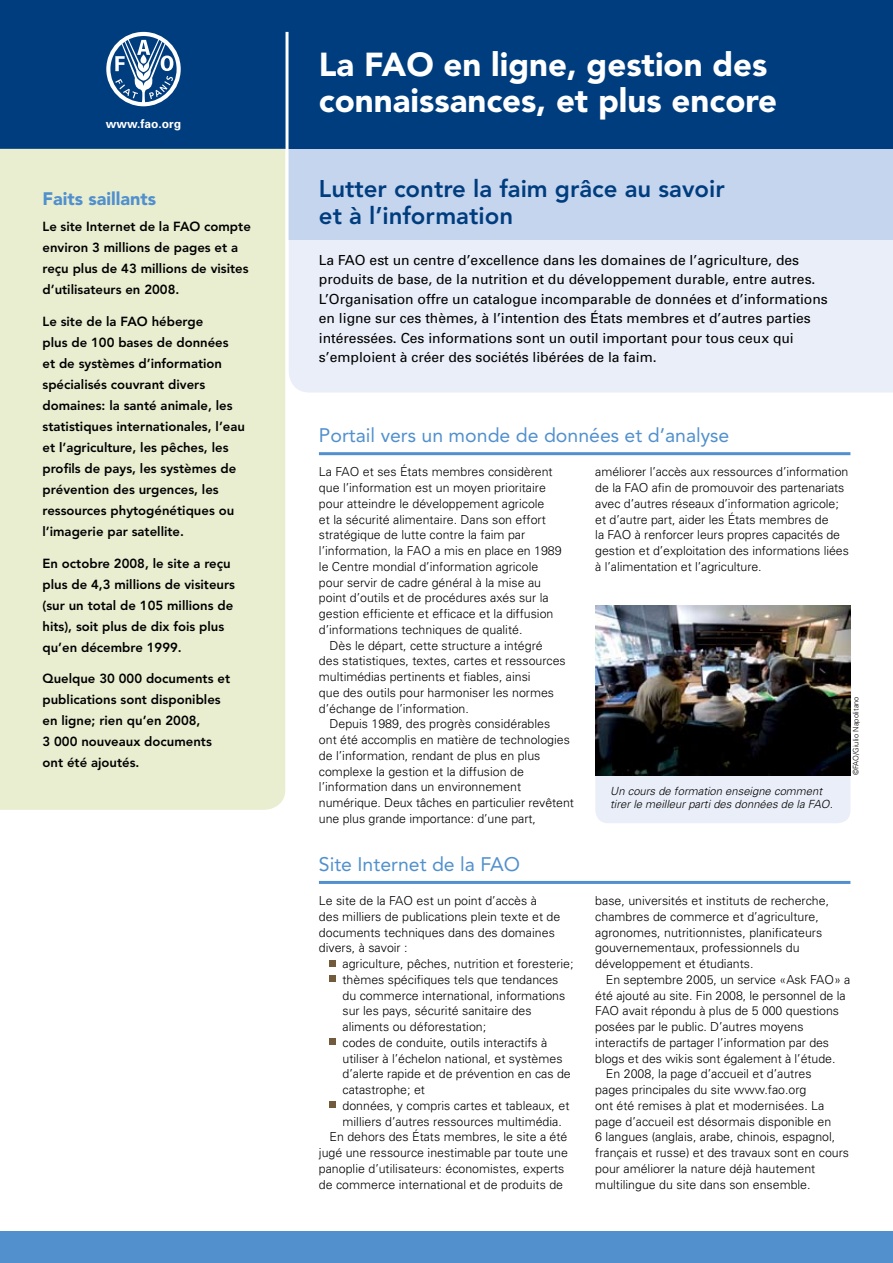
<style>
.page{position:relative;width:893px;height:1263px;background:#fff}
.page>*{position:absolute;margin:0;border:0;box-sizing:border-box;transform-origin:0 0}
.t1{font:900 33px/36px "Avenir";color:#fff}
.t2{font:800 24px/27px "Avenir";color:#003d7e}
.t3{font:19.5px "Avenir";color:#5190cd}
.t4{font:900 18px "Avenir";color:#5190cd}
.t5{font:13.8px/19.5px "Univers";color:#000}
.t6{font:800 13.2px/21px "Avenir";color:#000}
.t7{font:300 12.3px/15.8px "Univers";color:#000}
.t8{font:700 12px "Univers";color:#fff}
.t9{font:italic 300 11.25px/13.5px "Univers";color:#000}
.t10{font:300 7.5px "Univers";color:#000}
</style>
<div class="page">
<div style="left:289px;top:239px;width:604px;height:154px;background:#eaeef8"></div>
<div style="left:288px;top:149px;width:605px;height:90px;background:#c6d5ee"></div>
<div style="left:0;top:0;width:893px;height:149px;background:#003d7e"></div>
<svg style="left:106px;top:32px;width:75px;height:74px"></svg>
<div style="left:0;top:1231px;width:893px;height:32px;background:#5190cd"></div>
<div style="left:0;top:149px;width:286px;height:661px;background:#e9eed0"></div>
<hr style="left:286px;top:32px;width:3px;height:1159px;background:#fff">
<svg style="left:330px;top:960px;width:6px;height:6px"></svg>
<svg style="left:330px;top:976px;width:6px;height:6px"></svg>
<svg style="left:330px;top:1039px;width:6px;height:6px"></svg>
<svg style="left:330px;top:1102px;width:6px;height:6px"></svg>
<hr style="left:319px;top:881px;width:531px;height:3px;background:#5190cd">
<hr style="left:319px;top:452px;width:531px;height:3px;background:#5190cd">
<div style="left:595px;top:642px;width:255px;height:181px;background:#eaeef8;border-radius:13px"></div>
<img style="left:595px;top:605px;width:255px;height:170px">
<p class="t8" style="left:106px;top:117px;width:77px">www.fao.org</p>
<h3 class="t4" style="left:43px;top:188px;width:115px">Faits saillants</h3>
<p class="t6" style="left:43px;top:216px;width:210px">Le site Internet de la FAO compte environ 3 millions de pages et a reçu plus de 43 millions de visites d’utilisateurs en 2008.</p>
<p class="t6" style="left:43px;top:311px;width:204px">Le site de la FAO héberge<br>plus de 100 bases de données<br>et de systèmes d’information spécialisés couvrant divers domaines: la santé animale, les statistiques internationales, l’eau et l’agriculture, les pêches, les profils de pays, les systèmes de prévention des urgences, les ressources phytogénétiques ou l’imagerie par satellite.</p>
<p class="t6" style="left:43px;top:552px;width:194px">En octobre 2008, le site a reçu plus de 4,3 millions de visiteurs (sur un total de 105 millions de hits), soit plus de dix fois plus qu’en décembre 1999.</p>
<p class="t6" style="left:43px;top:668px;width:189px">Quelque 30 000 documents et publications sont disponibles en ligne; rien qu’en 2008,<br>3 000 nouveaux documents ont été ajoutés.</p>
<h1 class="t1" style="left:319px;top:46px;width:460px">La FAO en ligne, gestion des connaissances, et plus encore</h1>
<h2 class="t2" style="left:319px;top:176px;width:407px">Lutter contre la faim grâce au savoir et à l’information</h2>
<p class="t5" style="left:319px;top:250px;width:510px">La FAO est un centre d’excellence dans les domaines de l’agriculture, des produits de base, de la nutrition et du développement durable, entre autres.<br>L’Organisation offre un catalogue incomparable de données et d’informations en ligne sur ces thèmes, à l’intention des États membres et d’autres parties intéressées. Ces informations sont un outil important pour tous ceux qui s’emploient à créer des sociétés libérées de la faim.</p>
<h3 class="t3" style="left:319px;top:424px;width:412px">Portail vers un monde de données et d’analyse</h3>
<p class="t7" style="left:319px;top:464px;width:235px">La FAO et ses États membres considèrent</p>
<p class="t7" style="left:319px;top:480px;width:228px">que l’information est un moyen prioritaire</p>
<p class="t7" style="left:319px;top:495px;width:227px">pour atteindre le développement agricole</p>
<p class="t7" style="left:319px;top:511px;width:228px">et la sécurité alimentaire. Dans son effort</p>
<p class="t7" style="left:319px;top:527px;width:208px">stratégique de lutte contre la faim par</p>
<p class="t7" style="left:319px;top:543px;width:244px">l’information, la FAO a mis en place en 1989</p>
<p class="t7" style="left:319px;top:558px;width:221px">le Centre mondial d’information agricole</p>
<p class="t7" style="left:319px;top:574px;width:224px">pour servir de cadre général à la mise au</p>
<p class="t7" style="left:319px;top:590px;width:231px">point d’outils et de procédures axés sur la</p>
<p class="t7" style="left:319px;top:606px;width:236px">gestion efficiente et efficace et la diffusion</p>
<p class="t7" style="left:319px;top:621px;width:205px">d’informations techniques de qualité.</p>
<p class="t7" style="left:330px;top:637px;width:215px">Dès le départ, cette structure a intégré</p>
<p class="t7" style="left:319px;top:653px;width:248px">des statistiques, textes, cartes et ressources</p>
<p class="t7" style="left:319px;top:669px;width:213px">multimédias pertinents et fiables, ainsi</p>
<p class="t7" style="left:319px;top:684px;width:237px">que des outils pour harmoniser les normes</p>
<p class="t7" style="left:319px;top:700px;width:151px">d’échange de l’information.</p>
<p class="t7" style="left:330px;top:716px;width:222px">Depuis 1989, des progrès considérables</p>
<p class="t7" style="left:319px;top:732px;width:253px">ont été accomplis en matière de technologies</p>
<p class="t7" style="left:319px;top:747px;width:223px">de l’information, rendant de plus en plus</p>
<p class="t7" style="left:319px;top:763px;width:206px">complexe la gestion et la diffusion de</p>
<p class="t7" style="left:319px;top:779px;width:204px">l’information dans un environnement</p>
<p class="t7" style="left:319px;top:795px;width:257px">numérique. Deux tâches en particulier revêtent</p>
<p class="t7" style="left:319px;top:810px;width:219px">une plus grande importance: d’une part,</p>
<h3 class="t3" style="left:319px;top:853px;width:203px">Site Internet de la FAO</h3>
<p class="t7" style="left:319px;top:893px;width:243px">Le site de la FAO est un point d’accès à<br>des milliers de publications plein texte et de documents techniques dans des domaines divers, à savoir :</p>
<p class="t7" style="left:342px;top:956px;width:233px">agriculture, pêches, nutrition et foresterie;</p>
<p class="t7" style="left:342px;top:971px;width:217px">thèmes spécifiques tels que tendances</p>
<p class="t7" style="left:342px;top:987px;width:224px">du commerce international, informations</p>
<p class="t7" style="left:342px;top:1003px;width:191px">sur les pays, sécurité sanitaire des</p>
<p class="t7" style="left:342px;top:1019px;width:145px">aliments ou déforestation;</p>
<p class="t7" style="left:342px;top:1034px;width:206px">codes de conduite, outils interactifs à</p>
<p class="t7" style="left:342px;top:1050px;width:222px">utiliser à l’échelon national, et systèmes</p>
<p class="t7" style="left:342px;top:1066px;width:230px">d’alerte rapide et de prévention en cas de</p>
<p class="t7" style="left:342px;top:1082px;width:84px">catastrophe; et</p>
<p class="t7" style="left:342px;top:1097px;width:228px">données, y compris cartes et tableaux, et</p>
<p class="t7" style="left:342px;top:1113px;width:221px">milliers d’autres ressources multimédia.</p>
<p class="t7" style="left:330px;top:1129px;width:239px">En dehors des États membres, le site a été</p>
<p class="t7" style="left:319px;top:1145px;width:250px">jugé une ressource inestimable par toute une</p>
<p class="t7" style="left:319px;top:1160px;width:247px">panoplie d’utilisateurs: économistes, experts</p>
<p class="t7" style="left:319px;top:1176px;width:246px">de commerce international et de produits de</p>
<p class="t7" style="left:595px;top:464px;width:255px">améliorer l’accès aux ressources d’information de la FAO afin de promouvoir des partenariats avec d’autres réseaux d’information agricole; et d’autre part, aider les États membres de<br>la FAO à renforcer leurs propres capacités de gestion et d’exploitation des informations liées à l’alimentation et l’agriculture.</p>
<p class="t9" style="left:610px;top:784px;width:224px">Un cours de formation enseigne comment tirer le meilleur parti des données de la FAO.</p>
<p class="t10" style="left:851px;top:775px;width:80px;rotate:-90deg">©FAO/Giulio Napolitano</p>
<p class="t7" style="left:595px;top:893px;width:235px">base, universités et instituts de recherche, chambres de commerce et d’agriculture, agronomes, nutritionnistes, planificateurs gouvernementaux, professionnels du développement et étudiants.</p>
<p class="t7" style="left:606px;top:971px;width:246px">En septembre 2005, un service «Ask FAO» a</p>
<p class="t7" style="left:595px;top:987px;width:252px">été ajouté au site. Fin 2008, le personnel de la</p>
<p class="t7" style="left:595px;top:1003px;width:245px">FAO avait répondu à plus de 5 000 questions</p>
<p class="t7" style="left:595px;top:1019px;width:210px">posées par le public. D’autres moyens</p>
<p class="t7" style="left:595px;top:1034px;width:235px">interactifs de partager l’information par des</p>
<p class="t7" style="left:595px;top:1050px;width:242px">blogs et des wikis sont également à l’étude.</p>
<p class="t7" style="left:606px;top:1066px;width:207px">En 2008, la page d’accueil et d’autres</p>
<p class="t7" style="left:595px;top:1082px;width:213px">pages principales du site www.fao.org</p>
<p class="t7" style="left:595px;top:1097px;width:231px">ont été remises à plat et modernisées. La</p>
<p class="t7" style="left:595px;top:1113px;width:237px">page d’accueil est désormais disponible en</p>
<p class="t7" style="left:595px;top:1129px;width:242px">6 langues (anglais, arabe, chinois, espagnol,</p>
<p class="t7" style="left:595px;top:1145px;width:255px">français et russe) et des travaux sont en cours</p>
<p class="t7" style="left:595px;top:1160px;width:222px">pour améliorer la nature déjà hautement</p>
<p class="t7" style="left:595px;top:1176px;width:217px">multilingue du site dans son ensemble.</p>
</div>
